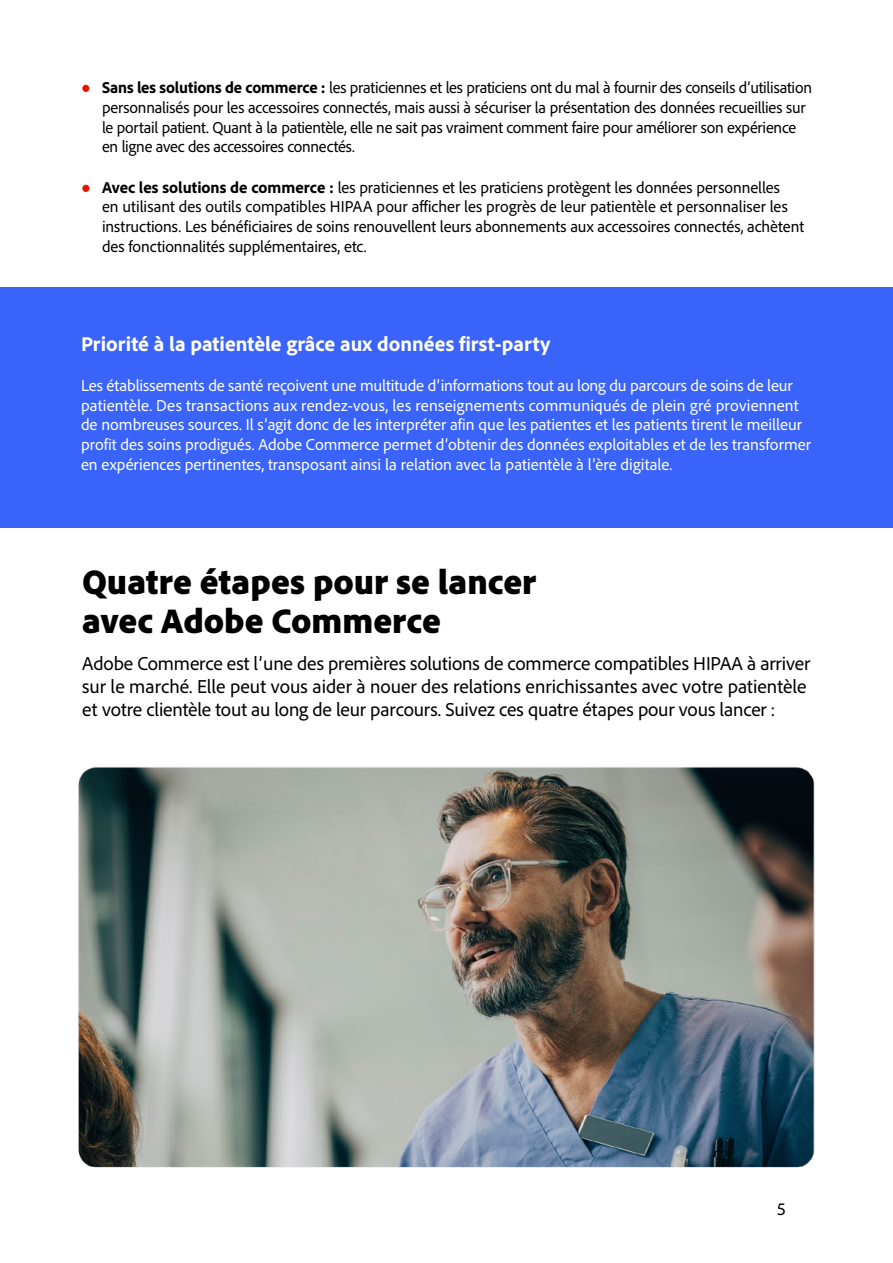
<style>
.page{position:relative;width:893px;height:1263px;background:#fff}
.page>*{position:absolute;margin:0;border:0;box-sizing:border-box;transform-origin:0 0}
.H1_Section_header{font:900 36px/39px "Adobe Clean";color:#000}
.Bodysmall{font:800 21px "Adobe Clean";color:#fff}
.Body{font:19.5px/23.4px "Adobe Clean";letter-spacing:-.005em;color:#000}
.t1{font:18px "Adobe Clean";color:#000}
.t2{font:16.5px/19.8px "Adobe Clean";letter-spacing:-.005em;color:#000}
.Bodysmall-2{font:16.5px/19.8px "Adobe Clean";color:#fff}
.s1{font-family:"Helvetica";color:#eb1000}
.s2{font-weight:800}
</style>
<div class="page">
<div style="left:0;top:287px;width:893px;height:241px;background:#3a63f9"></div>
<img style="left:78px;top:767px;width:737px;height:401px">
<p class="t2" style="left:102px;top:77px;width:711px;text-indent:-21px"><span class="s1">●</span> <span class="s2">Sans les solutions de commerce :</span> les praticiennes et les praticiens ont du mal à fournir des conseils d’utilisation personnalisés pour les accessoires connectés, mais aussi à sécuriser la présentation des données recueillies sur le portail patient. Quant à la patientèle, elle ne sait pas vraiment comment faire pour améliorer son expérience en ligne avec des accessoires connectés.</p>
<p class="t2" style="left:102px;top:177px;width:704px;text-indent:-21px"><span class="s1">●</span> <span class="s2">Avec les solutions de commerce :</span> les praticiennes et les praticiens protègent les données personnelles<br>en utilisant des outils compatibles HIPAA pour afficher les progrès de leur patientèle et personnaliser les instructions. Les bénéficiaires de soins renouvellent leurs abonnements aux accessoires connectés, achètent des fonctionnalités supplémentaires, etc.</p>
<p class="Bodysmall" style="left:81px;top:330px;width:471px">Priorité à la patientèle grâce aux données first-party</p>
<p class="Bodysmall-2" style="left:81px;top:375px;width:731px">Les établissements de santé reçoivent une multitude d’informations tout au long du parcours de soins de leur patientèle. Des transactions aux rendez-vous, les renseignements communiqués de plein gré proviennent de nombreuses sources. Il s’agit donc de les interpréter afin que les patientes et les patients tirent le meilleur profit des soins prodigués. Adobe Commerce permet d’obtenir des données exploitables et de les transformer en expériences pertinentes, transposant ainsi la relation avec la patientèle à l’ère digitale.</p>
<p class="H1_Section_header" style="left:82px;top:560px;width:455px">Quatre étapes pour se lancer avec Adobe Commerce</p>
<p class="Body" style="left:82px;top:651px;width:729px">Adobe Commerce est l’une des premières solutions de commerce compatibles HIPAA à arriver sur le marché. Elle peut vous aider à nouer des relations enrichissantes avec votre patientèle et votre clientèle tout au long de leur parcours. Suivez ces quatre étapes pour vous lancer :</p>
<p class="t1" style="left:777px;top:1197px;width:10px">5</p>
</div>
